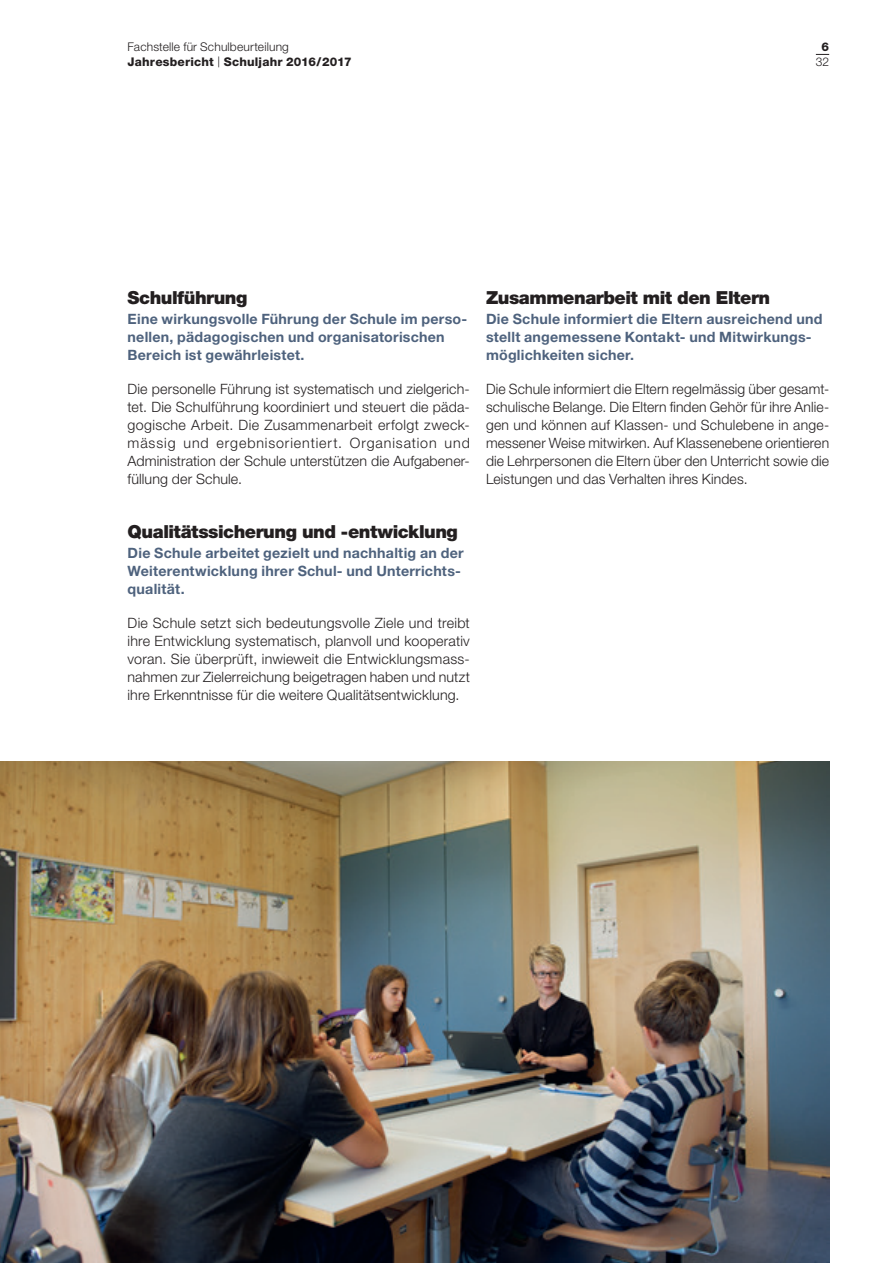
<style>
.page{position:relative;width:893px;height:1263px;background:#fff}
.page>*{position:absolute;margin:0;border:0;box-sizing:border-box;transform-origin:0 0}
.t1{font:900 18px "Helvetica Neue LT Std";letter-spacing:-.025em;color:#231f20}
.t2{font:300 14.25px/18px "Helvetica Neue LT Std";letter-spacing:.01em;color:#231f20;text-align:justify}
.t3{font:700 14.25px/18px "Helvetica Neue LT Std";letter-spacing:.015em;color:#4e627d}
.t4{font:800 12px/15px "Helvetica Neue LT Std";letter-spacing:.015em;color:#231f20}
.t5{font:300 12px "Helvetica Neue LT Std";color:#231f20}
.s1{font-weight:300}
.s2{font-weight:300;font-size:10.8px}
</style>
<div class="page">
<svg style="left:816px;top:54px;width:13px;height:1px"></svg>
<img style="left:0;top:762px;width:829px;height:501px">
<p class="t4" style="left:128px;top:39px;width:226px"><span class="s1">Fachstelle für Schulbeurteilung<br></span>Jahresbericht <span class="s2">|</span> Schuljahr 2016/2017</p>
<p class="t4" style="left:822px;top:39px;width:9px">6</p>
<p class="t5" style="left:816px;top:54px;width:15px">32</p>
<p class="t1" style="left:128px;top:287px;width:121px">Schulführung</p>
<p class="t3" style="left:128px;top:310px;width:341px">Eine wirkungsvolle Führung der Schule im perso&shy;nellen, pädagogischen und organisatorischen<br>Bereich ist gewährleistet.</p>
<p class="t2" style="left:128px;top:380px;width:344px">Die personelle Führung ist systematisch und zielgerich&shy;tet. Die Schulführung koordiniert und steuert die päda&shy;gogische Arbeit. Die Zusammenarbeit erfolgt zweck&shy;mässig und ergebnisorientiert. Organisation und Administration der Schule unterstützen die Aufgabener&shy;füllung der Schule.</p>
<p class="t1" style="left:128px;top:521px;width:332px">Qualitätssicherung und -entwicklung</p>
<p class="t3" style="left:128px;top:544px;width:338px">Die Schule arbeitet gezielt und nachhaltig an der<br>Weiterentwicklung ihrer Schul- und Unterrichts&shy;qualität.</p>
<p class="t2" style="left:128px;top:614px;width:344px">Die Schule setzt sich bedeutungsvolle Ziele und treibt ihre Entwicklung systematisch, planvoll und kooperativ voran. Sie überprüft, inwieweit die Entwicklungsmass&shy;nahmen zur Zielerreichung beigetragen haben und nutzt ihre Erkenntnisse für die weitere Qualitätsentwicklung.</p>
<p class="t1" style="left:486px;top:287px;width:286px">Zusammenarbeit mit den Eltern</p>
<p class="t3" style="left:486px;top:310px;width:338px">Die Schule informiert die Eltern ausreichend und stellt angemessene Kontakt- und Mitwirkungs&shy;möglichkeiten sicher.</p>
<p class="t2" style="left:486px;top:380px;width:345px">Die Schule informiert die Eltern regelmässig über gesamt&shy;schulische Belange. Die Eltern finden Gehör für ihre Anlie&shy;gen und können auf Klassen- und Schulebene in ange&shy;messener Weise mitwirken. Auf Klassenebene orientieren die Lehrpersonen die Eltern über den Unterricht sowie die Leistungen und das Verhalten ihres Kindes.</p>
</div>
